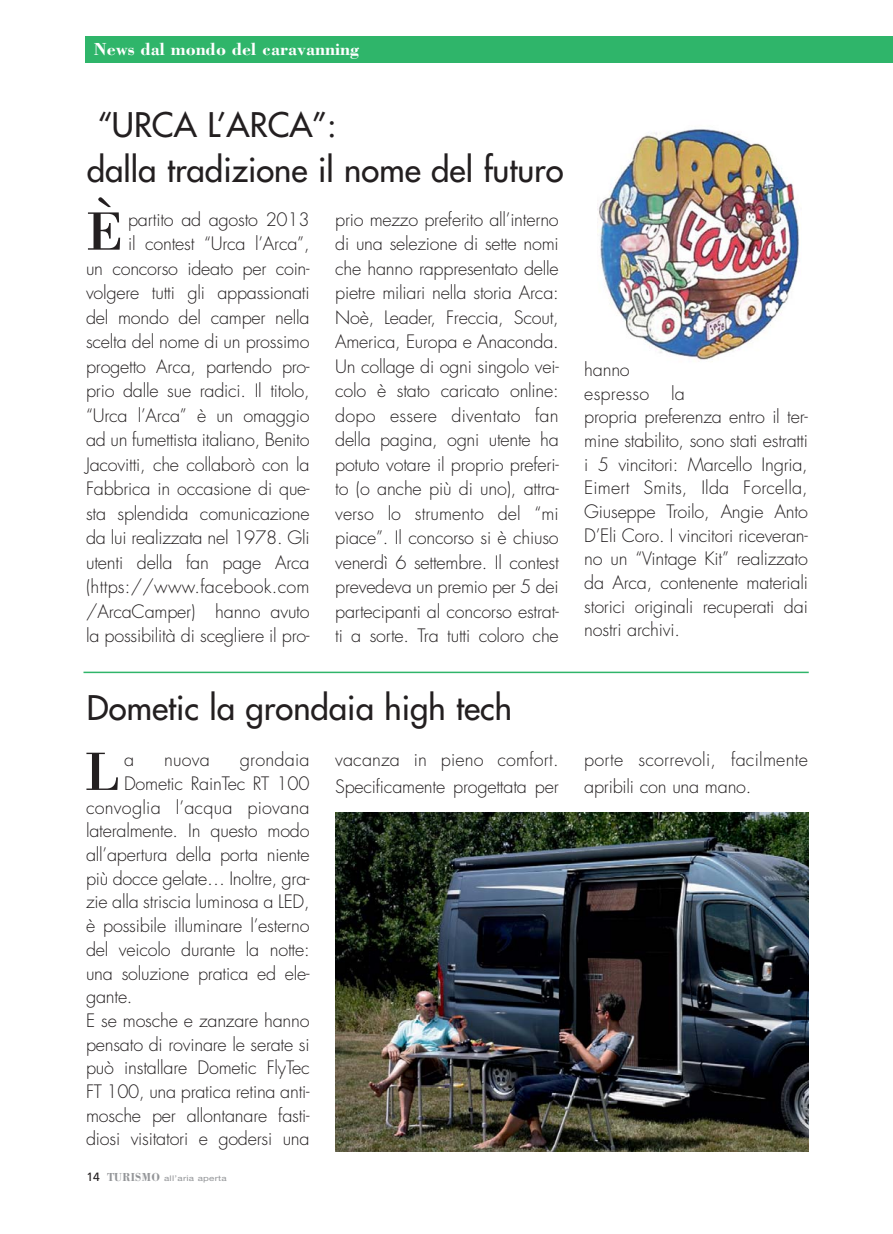
<style>
.page{position:relative;width:893px;height:1234px;background:#fff}
.page>*{position:absolute;margin:0;border:0;box-sizing:border-box;transform-origin:0 0}
.t1{font:55.65px "Bodoni";color:#231f20}
.t2{font:33px/45px "Futura";color:#231f20}
.t3{font:300 18px/24.5px "Futura";letter-spacing:-.01em;color:#231f20}
.t4{font:300 18px/26.7px "Futura";letter-spacing:.01em;color:#231f20}
.t5{font:700 18px "Bodoni";color:#fff}
.t6{font:7.8px "Helvetica Neue";letter-spacing:.03em;color:#939598;scale:1.25 1}
.s1{font-family:"Frutiger";font-size:12px;color:#231f20}
.s2{font-family:"Bodoni";font-weight:700;font-size:12px}
</style>
<div class="page">
<div style="left:85px;top:37px;width:808px;height:26px;background:#2fb56a"></div>
<img style="left:598px;top:129px;width:202px;height:231px">
<hr style="left:83px;top:671px;width:726px;height:2px;background:#2fb56a">
<img style="left:335px;top:812px;width:474px;height:339px">
<p class="t5" style="left:94px;top:42px;width:267px">News dal mondo del caravanning</p>
<h2 class="t2" style="left:87px;top:103px;width:478px;text-indent:10px">“URCA L’ARCA”:<br>dalla tradizione il nome del futuro</h2>
<h1 class="t1" style="left:86px;top:208px;width:39px">È</h1>
<p class="t3" style="left:86px;top:209px;width:225px;text-align:right">partito ad agosto 2013<br>il contest “Urca l’Arca”,<br>un concorso ideato per coin&shy;volgere tutti gli appassionati del mondo del camper nella scelta del nome di un prossimo progetto Arca, partendo pro&shy;prio dalle sue radici. Il titolo, “Urca l’Arca” è un omaggio ad un fumettista italiano, Benito<br>Jacovitti, che collaborò con la<br>Fabbrica in occasione di que&shy;sta splendida comunicazione da lui realizzata nel 1978. Gli utenti della fan page Arca (https://www.facebook.com /ArcaCamper) hanno avuto la possibilità di scegliere il pro-</p>
<p class="t3" style="left:335px;top:209px;width:225px;text-align:justify">prio mezzo preferito all’interno di una selezione di sette nomi che hanno rappresentato delle pietre miliari nella storia Arca:<br>Noè, Leader, Freccia, Scout, America, Europa e Anaconda.<br>Un collage di ogni singolo vei&shy;colo è stato caricato online: dopo essere diventato fan della pagina, ogni utente ha potuto votare il proprio preferi&shy;to (o anche più di uno), attra&shy;verso lo strumento del “mi piace”. Il concorso si è chiuso venerdì 6 settembre. Il contest prevedeva un premio per 5 dei partecipanti al concorso estrat&shy;ti a sorte. Tra tutti coloro che</p>
<h2 class="t2" style="left:87px;top:686px;width:427px">Dometic la grondaia high tech</h2>
<p class="t3" style="left:584px;top:359px;width:225px;line-height:23.7px">hanno<br>espresso la<br>propria preferenza entro il ter&shy;mine stabilito, sono stati estratti i 5 vincitori: Marcello Ingria,<br>Eimert Smits, Ilda Forcella,<br>Giuseppe Troilo, Angie Anto<br>D’Eli Coro. I vincitori riceveran&shy;no un “Vintage Kit” realizzato da Arca, contenente materiali storici originali recuperati dai nostri archivi.</p>
<h1 class="t1" style="left:85px;top:748px;width:36px">L</h1>
<p class="t3" style="left:124px;top:748px;width:12px">a</p>
<p class="t3" style="left:164px;top:748px;width:47px">nuova</p>
<p class="t4" style="left:240px;top:747px;width:71px">grondaia</p>
<p class="t3" style="left:124px;top:772px;width:187px">Dometic RainTec RT 100</p>
<p class="t4" style="left:86px;top:795px;width:225px">convoglia l’acqua piovana</p>
<p class="t3" style="left:86px;top:819px;width:225px">lateralmente. In questo modo</p>
<p class="t3" style="left:86px;top:843px;width:225px">all’apertura della porta niente</p>
<p class="t3" style="left:86px;top:867px;width:225px">più docce gelate… Inoltre, gra-</p>
<p class="t3" style="left:86px;top:891px;width:225px">zie alla striscia luminosa a LED,</p>
<p class="t3" style="left:86px;top:914px;width:225px">è possibile illuminare l’esterno</p>
<p class="t3" style="left:86px;top:938px;width:225px">del veicolo durante la notte:</p>
<p class="t3" style="left:86px;top:962px;width:225px">una soluzione pratica ed ele-</p>
<p class="t3" style="left:86px;top:985px;width:48px">gante.</p>
<p class="t3" style="left:86px;top:1009px;width:225px">E se mosche e zanzare hanno</p>
<p class="t3" style="left:86px;top:1033px;width:225px">pensato di rovinare le serate si</p>
<p class="t3" style="left:86px;top:1056px;width:225px">può installare Dometic FlyTec</p>
<p class="t3" style="left:86px;top:1080px;width:225px">FT 100, una pratica retina anti-</p>
<p class="t3" style="left:86px;top:1104px;width:225px">mosche per allontanare fasti-</p>
<p class="t3" style="left:86px;top:1127px;width:225px">diosi visitatori e godersi una</p>
<p class="t6" style="left:86px;top:1174px;width:114px"><span class="s1">14</span> <span class="s2">TURISMO</span> all’aria aperta</p>
<p class="t3" style="left:335px;top:747px;width:225px;line-height:26.7px">vacanza in pieno comfort.<br>Specificamente progettata per</p>
<p class="t4" style="left:584px;top:747px;width:225px">porte scorrevoli, facilmente apribili con una mano.</p>
</div>
